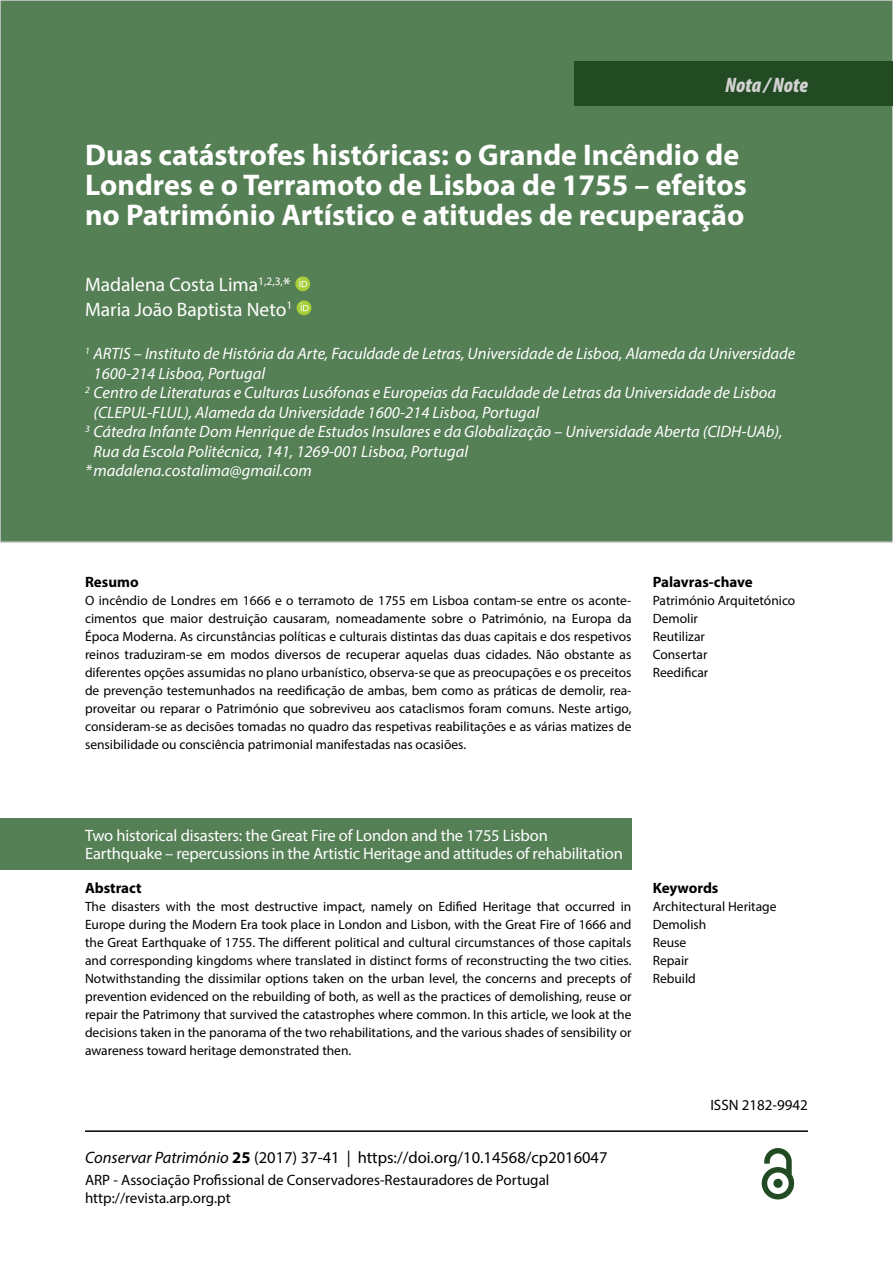
<style>
.page{position:relative;width:893px;height:1263px;background:#fff}
.page>*{position:absolute;margin:0;border:0;box-sizing:border-box;transform-origin:0 0}
.Title__PT{font:700 30px/30px "Myriad Pro";color:#fff}
.Tipo_de_artigo{font:italic 900 condensed 21px "Myriad Pro";color:#d2d2d2}
.Autor{font:19.5px "Myriad Pro";color:#fff}
.Endereço{font:italic 16.5px/19.5px "Myriad Pro";color:#fff}
.Título_alternativo{font:16.5px/18px "Myriad Pro";letter-spacing:-.01em;color:#fff}
.Revista{font:16.5px "Myriad Pro";color:#000}
.ARP{font:15px "Myriad Pro";color:#000}
.Resumo___palavras{font:700 15px "Myriad Pro";color:#000}
.Resumo_-_Texto__PT{font:13.5px/18px "Myriad Pro";color:#000;text-align:justify}
.Resumo_-_Texto__UK{font:13.5px/18px "Myriad Pro";color:#000;text-align:justify}
.Palavras__PT{font:13.5px "Myriad Pro";color:#000}
.Palavras__UK{font:13.5px "Myriad Pro";color:#000}
.s1{font-style:italic}
.s2{font-weight:700}
</style>
<div class="page">
<div style="left:0;top:0;width:893px;height:543px;background:#557f55;border:2px solid #d2d2d2"></div>
<hr style="left:85px;top:1130px;width:723px;height:2px;background:#000">
<div style="left:0;top:819px;width:631px;height:51px;background:#557f55"></div>
<svg style="left:295px;top:276px;width:15px;height:15px"></svg>
<svg style="left:299px;top:279px;width:8px;height:8px"></svg>
<svg style="left:297px;top:300px;width:14px;height:15px"></svg>
<svg style="left:301px;top:303px;width:8px;height:8px"></svg>
<div style="left:574px;top:62px;width:319px;height:44px;background:#224b24"></div>
<p class="Tipo_de_artigo" style="left:725px;top:74px;width:84px">Nota / Note</p>
<p class="Title__PT" style="left:85px;top:139px;width:663px">Duas catástrofes históricas: o Grande Incêndio de<br>Londres e o Terramoto de Lisboa de 1755 – efeitos no Património Artístico e atitudes de recuperação</p>
<p class="Autor" style="left:85px;top:273px;width:207px">Madalena Costa Lima<sup>1,2,3,</sup>*</p>
<p class="Autor" style="left:85px;top:297px;width:209px">Maria João Baptista Neto<sup>1</sup></p>
<p class="Endereço" style="left:94px;top:343px;width:703px;text-indent:-9px"><sup>1</sup> ARTIS – Instituto de História da Arte, Faculdade de Letras, Universidade de Lisboa, Alameda da Universidade<br>1600-214 Lisboa, Portugal</p>
<p class="Endereço" style="left:94px;top:382px;width:684px;text-indent:-9px"><sup>2</sup> Centro de Literaturas e Culturas Lusófonas e Europeias da Faculdade de Letras da Universidade de Lisboa (CLEPUL-FLUL), Alameda da Universidade 1600-214 Lisboa, Portugal</p>
<p class="Endereço" style="left:94px;top:421px;width:691px;text-indent:-9px"><sup>3</sup> Cátedra Infante Dom Henrique de Estudos Insulares e da Globalização – Universidade Aberta (CIDH-UAb),<br>Rua da Escola Politécnica, 141, 1269-001 Lisboa, Portugal</p>
<p class="Endereço" style="left:85px;top:460px;width:228px">*madalena.costalima@gmail.com</p>
<p class="Resumo___palavras" style="left:85px;top:572px;width:55px">Resumo</p>
<p class="Resumo_-_Texto__PT" style="left:85px;top:591px;width:548px">O incêndio de Londres em 1666 e o terramoto de 1755 em Lisboa contam-se entre os aconte&shy;cimentos que maior destruição causaram, nomeadamente sobre o Património, na Europa da Época Moderna. As circunstâncias políticas e culturais distintas das duas capitais e dos respetivos reinos traduziram-se em modos diversos de recuperar aquelas duas cidades. Não obstante as diferentes opções assumidas no plano urbanístico, observa-se que as preocupações e os preceitos de prevenção testemunhados na reedificação de ambas, bem como as práticas de demolir, rea&shy;proveitar ou reparar o Património que sobreviveu aos cataclismos foram comuns. Neste artigo, consideram-se as decisões tomadas no quadro das respetivas reabilitações e as várias matizes de sensibilidade ou consciência patrimonial manifestadas nas ocasiões.</p>
<p class="Resumo___palavras" style="left:653px;top:572px;width:102px">Palavras-chave</p>
<p class="Palavras__PT" style="left:653px;top:592px;width:144px">Património Arquitetónico</p>
<p class="Palavras__PT" style="left:653px;top:610px;width:47px">Demolir</p>
<p class="Palavras__PT" style="left:653px;top:628px;width:54px">Reutilizar</p>
<p class="Palavras__PT" style="left:653px;top:646px;width:56px">Consertar</p>
<p class="Palavras__PT" style="left:653px;top:664px;width:57px">Reedificar</p>
<p class="Título_alternativo" style="left:85px;top:826px;width:539px">Two historical disasters: the Great Fire of London and the 1755 Lisbon<br>Earthquake – repercussions in the Artistic Heritage and attitudes of rehabilitation</p>
<p class="Resumo___palavras" style="left:85px;top:878px;width:58px">Abstract</p>
<p class="Resumo_-_Texto__UK" style="left:85px;top:897px;width:548px">The disasters with the most destructive impact, namely on Edified Heritage that occurred in Europe during the Modern Era took place in London and Lisbon, with the Great Fire of 1666 and the Great Earthquake of 1755. The different political and cultural circumstances of those capitals and corresponding kingdoms where translated in distinct forms of reconstructing the two cities.<br>Notwithstanding the dissimilar options taken on the urban level, the concerns and precepts of prevention evidenced on the rebuilding of both, as well as the practices of demolishing, reuse or repair the Patrimony that survived the catastrophes where common. In this article, we look at the decisions taken in the panorama of the two rehabilitations, and the various shades of sensibility or awareness toward heritage demonstrated then.</p>
<p class="Revista" style="left:85px;top:1147px;width:524px"><span class="s1">Conservar Património</span> <span class="s2">25</span> (2017) 37-41 | https://doi.org/10.14568/cp2016047</p>
<p class="ARP" style="left:85px;top:1171px;width:466px">ARP - Associação Profissional de Conservadores-Restauradores de Portugal</p>
<p class="ARP" style="left:85px;top:1189px;width:147px">http://revista.arp.org.pt</p>
<p class="Resumo___palavras" style="left:653px;top:878px;width:67px">Keywords</p>
<p class="Palavras__UK" style="left:653px;top:898px;width:125px">Architectural Heritage</p>
<p class="Palavras__UK" style="left:653px;top:916px;width:55px">Demolish</p>
<p class="Palavras__UK" style="left:653px;top:934px;width:35px">Reuse</p>
<p class="Palavras__UK" style="left:653px;top:952px;width:37px">Repair</p>
<p class="Palavras__UK" style="left:653px;top:970px;width:45px">Rebuild</p>
<p class="ARP" style="left:710px;top:1095px;width:99px">ISSN 2182-9942</p>
</div>
